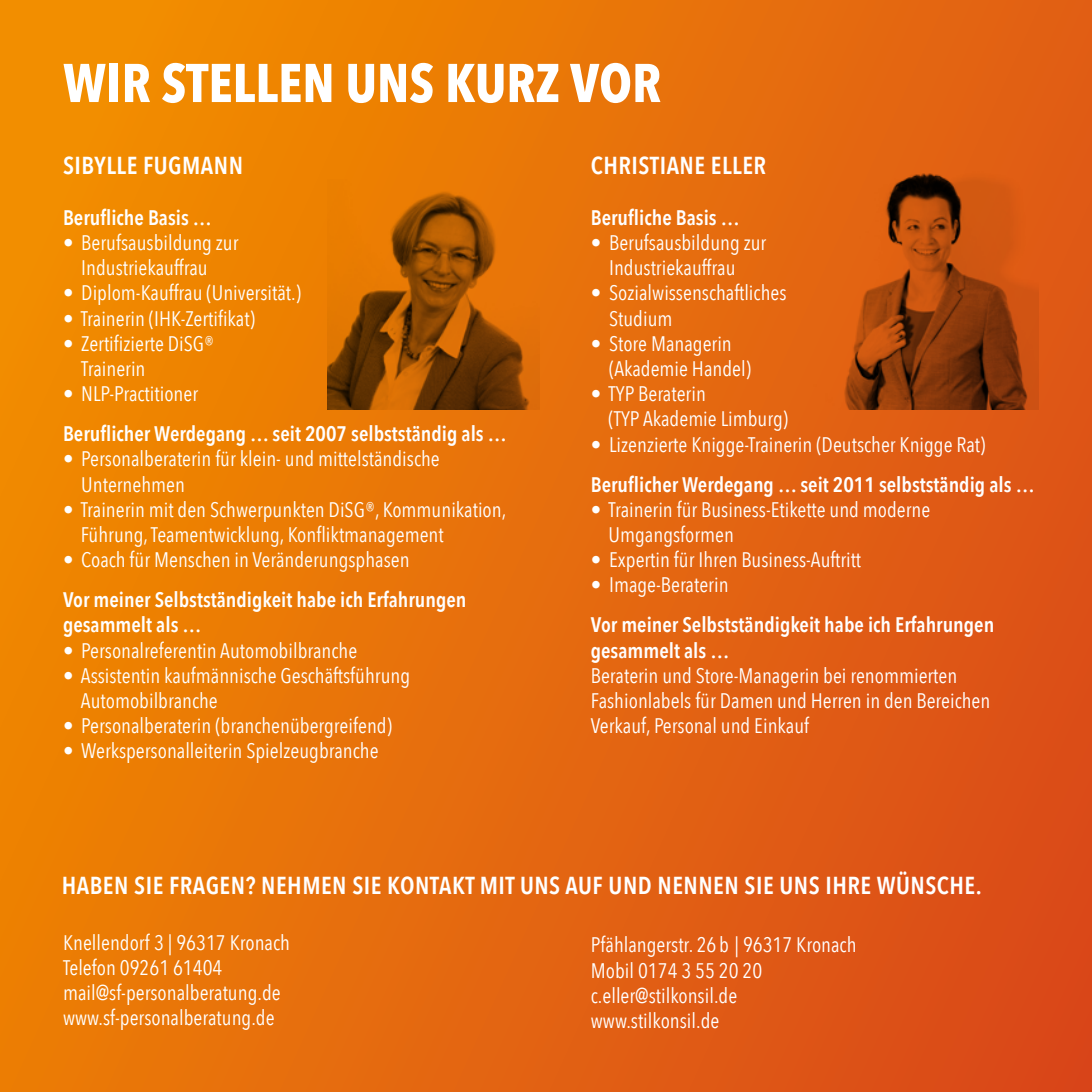
<style>
.page{position:relative;width:1092px;height:1092px;background:#fff}
.page>*{position:absolute;margin:0;border:0;box-sizing:border-box;transform-origin:0 0}
.t1{font:700 53.9px "Avenir Next Condensed";color:#fff}
.t2{font:600 24.5px "Avenir Next Condensed";letter-spacing:.02em;color:#fff}
.t3{font:21px/25.2px "Avenir Next Condensed";color:#fff}
.t4{font:600 21px/25.2px "Avenir Next Condensed";color:#fff}
</style>
<div class="page">
<div style="left:0;top:0;width:1091px;height:1091px;background:linear-gradient(to right,#f08900,#dc5019)"></div>
<img style="left:1091px;top:0;width:1px;height:863px">
<img style="left:327px;top:179px;width:212px;height:230px">
<img style="left:810px;top:163px;width:228px;height:246px">
<h1 class="t1" style="left:63px;top:50px;width:599px">WIR STELLEN UNS KURZ VOR</h1>
<p class="t2" style="left:63px;top:144px;width:181px">SIBYLLE FUGMANN</p>
<p class="t4" style="left:63px;top:204px;width:150px">Berufliche Basis …</p>
<p class="t3" style="left:63px;top:229px;width:177px;text-align:center">• Berufsausbildung zur<br>Industriekauffrau</p>
<p class="t3" style="left:63px;top:279px;width:239px">• Diplom-Kauffrau (Universität.)</p>
<p class="t3" style="left:63px;top:304px;width:193px">• Trainerin (IHK-Zertifikat)</p>
<p class="t3" style="left:81px;top:330px;width:134px;text-indent:-18px">• Zertifizierte DiSG®<br>Trainerin</p>
<p class="t3" style="left:63px;top:380px;width:137px">• NLP-Practitioner</p>
<p class="t4" style="left:63px;top:420px;width:445px">Beruflicher Werdegang … seit 2007 selbstständig als …</p>
<p class="t3" style="left:81px;top:445px;width:360px;text-indent:-18px">• Personalberaterin für klein- und mittelständische<br>Unternehmen</p>
<p class="t3" style="left:81px;top:495px;width:427px;text-indent:-18px">• Trainerin mit den Schwerpunkten DiSG®, Kommunikation,<br>Führung, Teamentwicklung, Konfliktmanagement</p>
<p class="t3" style="left:63px;top:546px;width:348px">• Coach für Menschen in Veränderungsphasen</p>
<p class="t4" style="left:63px;top:586px;width:405px">Vor meiner Selbstständigkeit habe ich Erfahrungen gesammelt als …</p>
<p class="t3" style="left:63px;top:636px;width:296px">• Personalreferentin Automobilbranche</p>
<p class="t3" style="left:81px;top:661px;width:331px;text-indent:-18px">• Assistentin kaufmännische Geschäftsführung<br>Automobilbranche</p>
<p class="t3" style="left:63px;top:712px;width:330px">• Personalberaterin (branchenübergreifend)</p>
<p class="t3" style="left:63px;top:737px;width:317px">• Werkspersonalleiterin Spielzeugbranche</p>
<p class="t2" style="left:591px;top:144px;width:177px">CHRISTIANE ELLER</p>
<p class="t4" style="left:591px;top:204px;width:150px">Berufliche Basis …</p>
<p class="t3" style="left:591px;top:229px;width:177px;text-align:center">• Berufsausbildung zur<br>Industriekauffrau</p>
<p class="t3" style="left:609px;top:279px;width:179px;text-indent:-18px">• Sozialwissenschaftliches<br>Studium</p>
<p class="t3" style="left:609px;top:330px;width:143px;text-indent:-18px">• Store Managerin (Akademie Handel)</p>
<p class="t3" style="left:608px;top:380px;width:181px;text-indent:-18px">• TYP Beraterin<br>(TYP Akademie Limburg)</p>
<p class="t3" style="left:591px;top:430px;width:396px">• Lizenzierte Knigge-Trainerin (Deutscher Knigge Rat)</p>
<p class="t4" style="left:591px;top:471px;width:445px">Beruflicher Werdegang … seit 2011 selbstständig als …</p>
<p class="t3" style="left:608px;top:495px;width:323px;text-indent:-18px">• Trainerin für Business-Etikette und moderne<br>Umgangsformen</p>
<p class="t3" style="left:591px;top:546px;width:272px">• Expertin für Ihren Business-Auftritt</p>
<p class="t3" style="left:591px;top:571px;width:139px">• Image-Beraterin</p>
<p class="t4" style="left:591px;top:611px;width:405px">Vor meiner Selbstständigkeit habe ich Erfahrungen gesammelt als …</p>
<p class="t3" style="left:591px;top:661px;width:401px">Beraterin und Store-Managerin bei renommierten<br>Fashionlabels für Damen und Herren in den Bereichen<br>Verkauf, Personal und Einkauf</p>
<p class="t2" style="left:62px;top:864px;width:921px">HABEN SIE FRAGEN? NEHMEN SIE KONTAKT MIT UNS AUF UND NENNEN SIE UNS IHRE WÜNSCHE.</p>
<p class="t3" style="left:63px;top:928px;width:228px">Knellendorf 3 | 96317 Kronach<br>Telefon 09261 61404 mail@sf-personalberatung.de www.sf-personalberatung.de</p>
<p class="t3" style="left:591px;top:931px;width:267px">Pfählangerstr. 26 b | 96317 Kronach<br>Mobil 0174 3 55 20 20 c.eller@stilkonsil.de www.stilkonsil.de</p>
</div>
